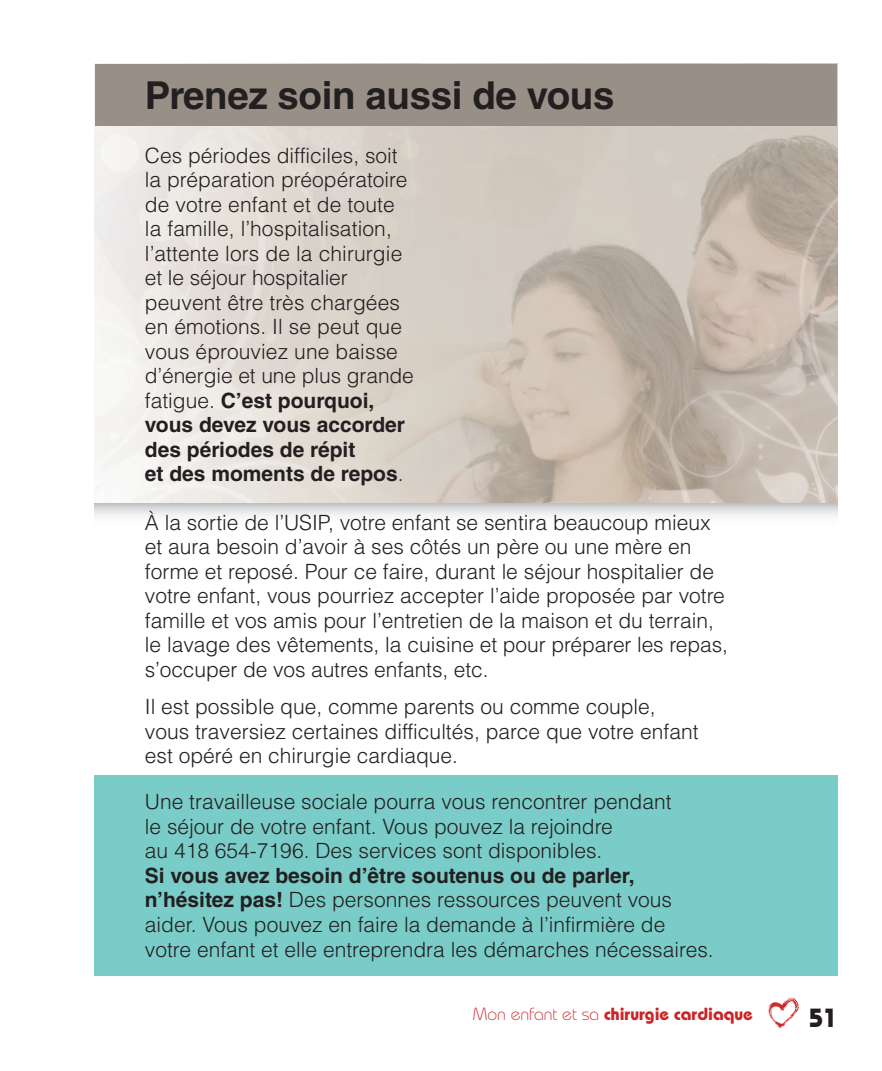
<style>
.page{position:relative;width:882px;height:1071px;background:#fff}
.page>*{position:absolute;margin:0;border:0;box-sizing:border-box;transform-origin:0 0}
.Titres{font:700 38.5px "Helvetica LT Std";letter-spacing:-.01em;color:#231f20}
.t1{font:700 26.25px "Bauhaus";color:#231f20}
.t2{font:300 21px/24.5px "Helvetica LT Std";color:#231f20}
.t3{font:700 17.5px "Bauhaus";color:#cb2326}
.s1{font-weight:700}
.s2{font-weight:300}
</style>
<div class="page">
<svg style="left:768px;top:998px;width:31px;height:31px"></svg>
<img style="left:94px;top:64px;width:744px;height:439px">
<div style="left:95px;top:65px;width:742px;height:61px;background:#988f87"></div>
<div style="left:94px;top:775px;width:744px;height:201px;background:#7accc8"></div>
<svg style="left:94px;top:503px;width:744px;height:13px"></svg>
<p class="Titres" style="left:145px;top:72px;width:471px">Prenez soin aussi de vous</p>
<p class="t2" style="left:145px;top:143px;width:271px">Ces périodes difficiles, soit la préparation préopératoire de votre enfant et de toute la famille, l’hospitalisation, l’attente lors de la chirurgie et le séjour hospitalier peuvent être très chargées en émotions. Il se peut que vous éprouviez une baisse d’énergie et une plus grande fatigue. <span class="s1">C’est pourquoi, vous devez vous accorder des périodes de répit<br>et des moments de repos</span>.</p>
<p class="t2" style="left:145px;top:510px;width:585px">À la sortie de l’USIP, votre enfant se sentira beaucoup mieux et aura besoin d’avoir à ses côtés un père ou une mère en forme et reposé. Pour ce faire, durant le séjour hospitalier de votre enfant, vous pourriez accepter l’aide proposée par votre famille et vos amis pour l’entretien de la maison et du terrain, le lavage des vêtements, la cuisine et pour préparer les repas, s’occuper de vos autres enfants, etc.</p>
<p class="t2" style="left:145px;top:694px;width:555px">Il est possible que, comme parents ou comme couple, vous traversiez certaines difficultés, parce que votre enfant est opéré en chirurgie cardiaque.</p>
<p class="t2" style="left:145px;top:789px;width:570px">Une travailleuse sociale pourra vous rencontrer pendant<br>le séjour de votre enfant. Vous pouvez la rejoindre<br>au 418 654-7196. Des services sont disponibles.<br><span class="s1">Si vous avez besoin d’être soutenus ou de parler, n’hésitez pas!</span> Des personnes ressources peuvent vous aider. Vous pouvez en faire la demande à l’infirmière de votre enfant et elle entreprendra les démarches nécessaires.</p>
<p class="t3" style="left:473px;top:1003px;width:282px"><span class="s2">Mon enfant et sa</span> chirurgie cardiaque</p>
<p class="t1" style="left:809px;top:1002px;width:31px">51</p>
</div>
